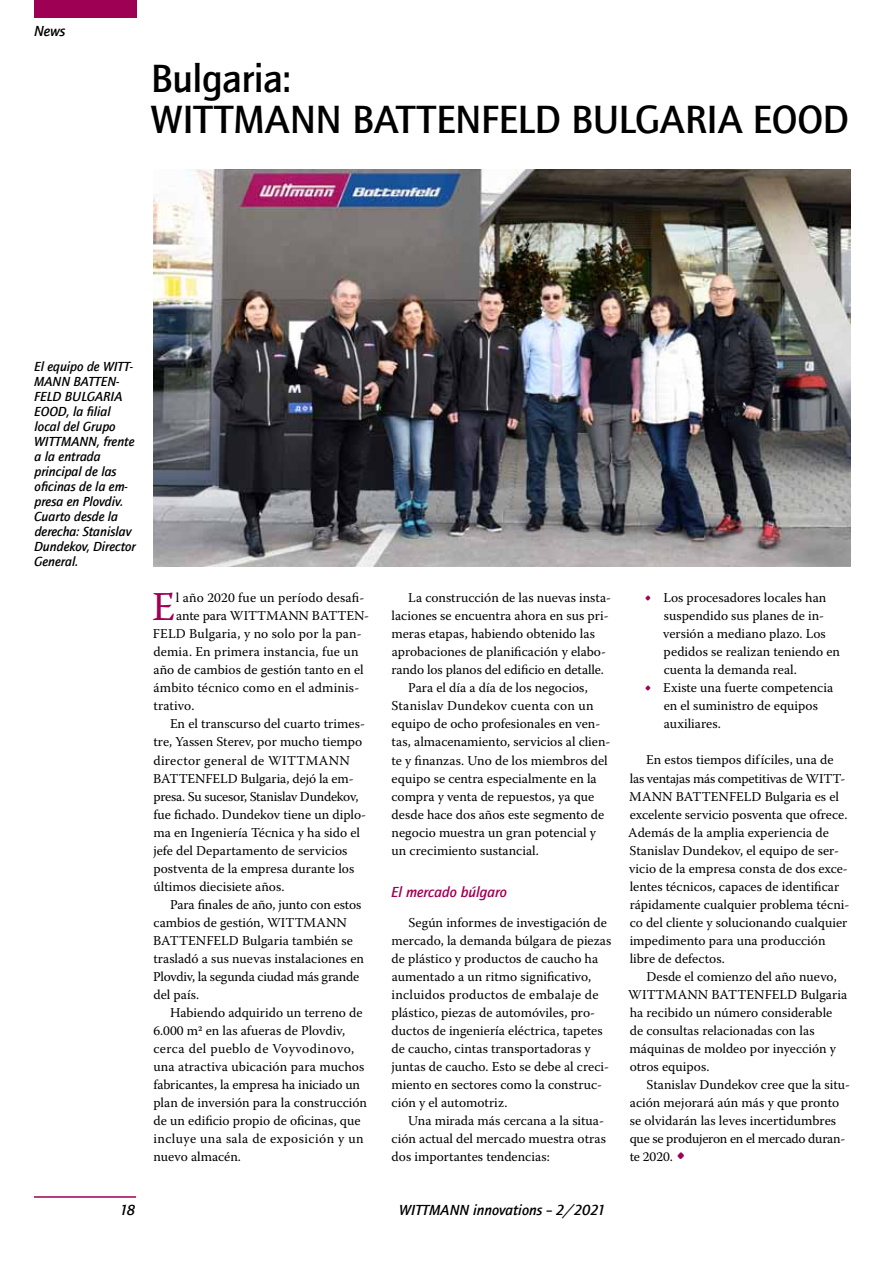
<style>
.page{position:relative;width:893px;height:1263px;background:#fff}
.page>*{position:absolute;margin:0;border:0;box-sizing:border-box;transform-origin:0 0}
.t1{font:40.8px "Warnock Pro";color:#9e0054}
.t2{font:500 40.5px/40.5px "Quay Sans ITC Com";letter-spacing:-.01em;color:#000}
.t3{font:italic 500 15px "Quay Sans ITC Com";color:#000}
.t4{font:italic 500 15px "Quay Sans ITC Com";color:#9e0054}
.t5{font:13.5px/18px "Warnock Pro";color:#000}
.t6{font:italic 500 13.5px/15px "Quay Sans ITC Com";color:#000}
.t7{font:13.5px "Warnock Pro";letter-spacing:-.02em;color:#000}
.t8{font:13.5px "Warnock Pro";letter-spacing:.03em;color:#000}
.t9{font:13.5px "Warnock Pro";letter-spacing:.02em;color:#000}
.s1{font-size:18px;color:#9e0054}
.s2{font-size:24px;color:#9e0054}
</style>
<div class="page">
<div style="left:34px;top:0;width:102px;height:18px;background:#9e0054"></div>
<hr style="left:34px;top:1196px;width:102px;height:2px;background:#9e0054">
<img style="left:153px;top:170px;width:697px;height:396px">
<p class="t3" style="left:34px;top:22px;width:33px">News</p>
<h2 class="t2" style="left:150px;top:58px;width:700px">Bulgaria:<br>WITTMANN BATTENFELD BULGARIA EOOD</h2>
<p class="t6" style="left:34px;top:358px;width:103px">El equipo de WITT-<br>MANN BATTEN-<br>FELD BULGARIA<br>EOOD, la filial local del Grupo<br>WITTMANN, frente a la entrada principal de las oficinas de la em&shy;presa en Plovdiv.<br>Cuarto desde la derecha: Stanislav<br>Dundekov, Director<br>General.</p>
<h1 class="t1" style="left:152px;top:582px;width:25px">E</h1>
<p class="t5" style="left:176px;top:589px;width:190px">l año 2020 fue un período desafi-</p>
<p class="t5" style="left:176px;top:607px;width:195px">ante para WITTMANN BATTEN-</p>
<p class="t5" style="left:153px;top:625px;width:210px">FELD Bulgaria, y no solo por la pan-</p>
<p class="t5" style="left:153px;top:643px;width:207px">demia. En primera instancia, fue un</p>
<p class="t5" style="left:154px;top:661px;width:212px">año de cambios de gestión tanto en el</p>
<p class="t5" style="left:154px;top:679px;width:207px">ámbito técnico como en el adminis-</p>
<p class="t5" style="left:153px;top:697px;width:43px">trativo.</p>
<p class="t5" style="left:170px;top:715px;width:197px">En el transcurso del cuarto trimes-</p>
<p class="t5" style="left:153px;top:733px;width:210px">tre, Yassen Sterev, por mucho tiempo</p>
<p class="t9" style="left:153px;top:752px;width:198px">director general de WITTMANN</p>
<p class="t5" style="left:153px;top:769px;width:202px">BATTENFELD Bulgaria, dejó la em-</p>
<p class="t7" style="left:153px;top:788px;width:207px">presa. Su sucesor, Stanislav Dundekov,</p>
<p class="t5" style="left:153px;top:805px;width:214px">fue fichado. Dundekov tiene un diplo-</p>
<p class="t5" style="left:153px;top:823px;width:208px">ma en Ingeniería Técnica y ha sido el</p>
<p class="t5" style="left:153px;top:841px;width:196px">jefe del Departamento de servicios</p>
<p class="t5" style="left:153px;top:859px;width:202px">postventa de la empresa durante los</p>
<p class="t5" style="left:153px;top:877px;width:133px">últimos diecisiete años.</p>
<p class="t5" style="left:170px;top:895px;width:193px">Para finales de año, junto con estos</p>
<p class="t5" style="left:154px;top:913px;width:195px">cambios de gestión, WITTMANN</p>
<p class="t5" style="left:153px;top:931px;width:202px">BATTENFELD Bulgaria también se</p>
<p class="t5" style="left:153px;top:949px;width:212px">trasladó a sus nuevas instalaciones en</p>
<p class="t7" style="left:153px;top:968px;width:208px">Plovdiv, la segunda ciudad más grande</p>
<p class="t5" style="left:154px;top:985px;width:47px">del país.</p>
<p class="t5" style="left:170px;top:1003px;width:194px">Habiendo adquirido un terreno de</p>
<p class="t5" style="left:153px;top:1021px;width:193px">6.000 m2 en las afueras de Plovdiv,</p>
<p class="t8" style="left:154px;top:1040px;width:202px">cerca del pueblo de Voyvodinovo,</p>
<p class="t5" style="left:153px;top:1057px;width:213px">una atractiva ubicación para muchos</p>
<p class="t5" style="left:153px;top:1075px;width:208px">fabricantes, la empresa ha iniciado un</p>
<p class="t5" style="left:153px;top:1093px;width:215px">plan de inversión para la construcción</p>
<p class="t5" style="left:154px;top:1111px;width:209px">de un edificio propio de oficinas, que</p>
<p class="t8" style="left:153px;top:1130px;width:212px">incluye una sala de exposición y un</p>
<p class="t5" style="left:153px;top:1147px;width:89px">nuevo almacén.</p>
<p class="t5" style="left:408px;top:589px;width:204px">La construcción de las nuevas insta-</p>
<p class="t5" style="left:391px;top:607px;width:219px">laciones se encuentra ahora en sus pri-</p>
<p class="t5" style="left:391px;top:625px;width:205px">meras etapas, habiendo obtenido las</p>
<p class="t5" style="left:392px;top:643px;width:216px">aprobaciones de planificación y elabo-</p>
<p class="t5" style="left:392px;top:661px;width:214px">rando los planos del edificio en detalle.</p>
<p class="t5" style="left:408px;top:679px;width:181px">Para el día a día de los negocios,</p>
<p class="t9" style="left:391px;top:698px;width:204px">Stanislav Dundekov cuenta con un</p>
<p class="t5" style="left:392px;top:715px;width:210px">equipo de ocho profesionales en ven-</p>
<p class="t5" style="left:392px;top:733px;width:220px">tas, almacenamiento, servicios al clien-</p>
<p class="t5" style="left:392px;top:751px;width:218px">te y finanzas. Uno de los miembros del</p>
<p class="t5" style="left:392px;top:769px;width:207px">equipo se centra especialmente en la</p>
<p class="t5" style="left:392px;top:787px;width:204px">compra y venta de repuestos, ya que</p>
<p class="t5" style="left:392px;top:805px;width:214px">desde hace dos años este segmento de</p>
<p class="t5" style="left:391px;top:823px;width:206px">negocio muestra un gran potencial y</p>
<p class="t5" style="left:392px;top:841px;width:149px">un crecimiento sustancial.</p>
<p class="t4" style="left:391px;top:882px;width:117px">El mercado búlgaro</p>
<p class="t5" style="left:391px;top:913px;width:222px;text-indent:17px">Según informes de investigación de mercado, la demanda búlgara de piezas de plástico y productos de caucho ha aumentado a un ritmo significativo, incluidos productos de embalaje de plástico, piezas de automóviles, pro&shy;ductos de ingeniería eléctrica, tapetes de caucho, cintas transportadoras y juntas de caucho. Esto se debe al creci&shy;miento en sectores como la construc&shy;ción y el automotriz.</p>
<p class="t5" style="left:392px;top:1111px;width:216px;text-indent:17px">Una mirada más cercana a la situa&shy;ción actual del mercado muestra otras dos importantes tendencias:</p>
<p class="t5" style="left:663px;top:589px;width:178px;text-indent:-19px"><span class="s1">•</span> Los procesadores locales han suspendido sus planes de in&shy;versión a mediano plazo. Los pedidos se realizan teniendo en cuenta la demanda real.</p>
<p class="t5" style="left:664px;top:679px;width:171px;text-indent:-19px"><span class="s1">•</span> Existe una fuerte competencia en el suministro de equipos auxiliares.</p>
<p class="t5" style="left:628px;top:751px;width:223px;text-indent:18px">En estos tiempos difíciles, una de las ventajas más competitivas de WITT-MANN BATTENFELD Bulgaria es el excelente servicio posventa que ofrece.<br>Además de la amplia experiencia de Stanislav Dundekov, el equipo de ser&shy;vicio de la empresa consta de dos exce&shy;lentes técnicos, capaces de identificar rápidamente cualquier problema técni&shy;co del cliente y solucionando cualquier impedimento para una producción libre de defectos.</p>
<p class="t5" style="left:628px;top:967px;width:220px;text-indent:18px">Desde el comienzo del año nuevo,<br>WITTMANN BATTENFELD Bulgaria ha recibido un número considerable de consultas relacionadas con las máquinas de moldeo por inyección y otros equipos.</p>
<p class="t5" style="left:630px;top:1075px;width:222px;text-indent:17px">Stanislav Dundekov cree que la situ&shy;ación mejorará aún más y que pronto se olvidarán las leves incertidumbres que se produjeron en el mercado duran&shy;te 2020. <span class="s2">•</span></p>
<p class="t3" style="left:120px;top:1201px;width:17px">18</p>
<p class="t3" style="left:399px;top:1201px;width:208px">WITTMANN innovations – 2/2021</p>
</div>
